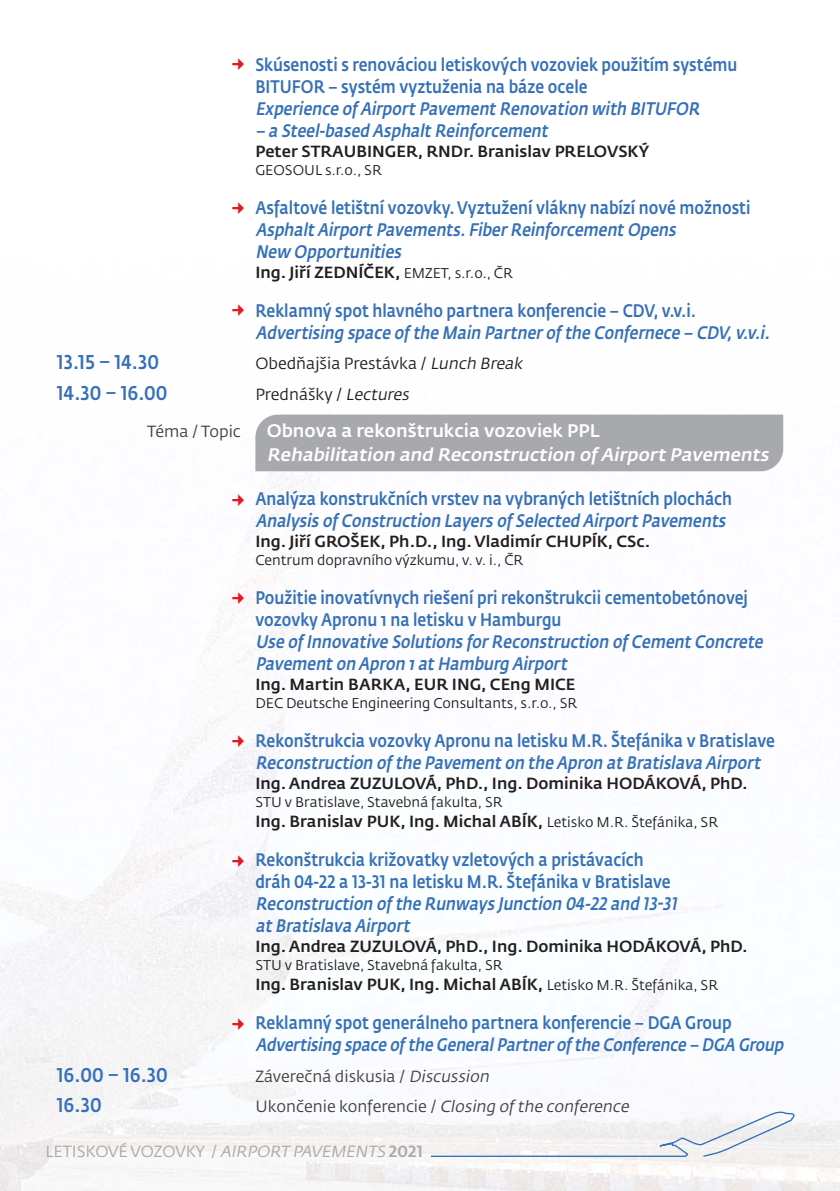
<style>
.page{position:relative;width:840px;height:1191px;background:#fff}
.page>*{position:absolute;margin:0;border:0;box-sizing:border-box;transform-origin:0 0}
.t1{font:500 19.8px "Fedra Sans Pro";letter-spacing:.01em;color:#3570b8;scale:.89 1}
.t2{font:500 18px/22px "Fedra Sans Pro";color:#3570b8;scale:.85 1}
.t3{font:italic 500 18px/22px "Fedra Sans Pro";letter-spacing:-.01em;color:#3570b8;scale:.85 1}
.t4{font:italic 500 18px "Fedra Sans Pro";letter-spacing:-.01em;color:#3570b8;scale:.84 1}
.t5{font:italic 500 18px "Fedra Sans Pro";color:#fff}
.t6{font:500 18px "Fedra Sans Pro";color:#fff}
.t7{font:500 16px "Fedra Sans Pro";color:#231f20}
.t8{font:16px "Fedra Sans Pro";color:#231f20}
.t9{font:italic 16px "Fedra Sans Pro";color:#404041}
.t10{font:16px "Fedra Sans Pro";color:#404041}
.t11{font:16px "Fedra Sans Pro";color:#a7a9ac}
.t12{font:14px "Fedra Sans Pro";color:#231f20}
.s1{font-weight:400;font-size:14px}
.s2{font-style:italic}
.s3{font-style:normal}
.s4{font-weight:500}
</style>
<div class="page">
<img style="left:0;top:414px;width:839px;height:777px">
<svg style="left:431px;top:1111px;width:362px;height:46px"></svg>
<div style="left:255px;top:414px;width:527px;height:57px;background:#a7a9ac"></div>
<svg style="left:232px;top:495px;width:12px;height:11px"></svg>
<svg style="left:232px;top:592px;width:12px;height:11px"></svg>
<svg style="left:232px;top:735px;width:12px;height:12px"></svg>
<svg style="left:232px;top:855px;width:12px;height:12px"></svg>
<svg style="left:232px;top:1018px;width:12px;height:12px"></svg>
<p class="t2" style="left:255px;top:55px;width:568px">Skúsenosti s renováciou letiskových vozoviek použitím systému<br>BITUFOR – systém vyztuženia na báze ocele</p>
<p class="t3" style="left:255px;top:99px;width:527px">Experience of Airport Pavement Renovation with BITUFOR</p>
<p class="t3" style="left:255px;top:121px;width:349px">– a Steel-based Asphalt Reinforcement</p>
<p class="t7" style="left:255px;top:145px;width:395px">Peter STRAUBINGER, RNDr. Branislav PRELOVSKÝ</p>
<p class="t12" style="left:255px;top:164px;width:128px">GEOSOUL s.r.o., SR</p>
<p class="t2" style="left:255px;top:198px;width:583px">Asfaltové letištní vozovky. Vyztužení vlákny nabízí nové možnosti</p>
<p class="t3" style="left:255px;top:220px;width:499px">Asphalt Airport Pavements.Fiber Reinforcement Opens<br>New Opportunities</p>
<p class="t7" style="left:255px;top:266px;width:259px">Ing. Jiří ZEDNÍČEK, <span class="s1">EMZET, s.r.o., ČR</span></p>
<p class="t2" style="left:255px;top:301px;width:520px">Reklamný spot hlavného partnera konferencie – CDV, v.v.i.</p>
<p class="t3" style="left:255px;top:323px;width:609px">Advertising space of the Main Partner of the Confernece – CDV,v.v.i.</p>
<p class="t1" style="left:57px;top:354px;width:116px">13.15 – 14.30</p>
<p class="t8" style="left:255px;top:357px;width:271px">Obedňajšia Prestávka / <span class="s2">Lunch Break</span></p>
<p class="t1" style="left:57px;top:385px;width:126px">14.30 – 16.00</p>
<p class="t8" style="left:255px;top:388px;width:158px">Prednášky / <span class="s2">Lectures</span></p>
<p class="t10" style="left:147px;top:424px;width:95px">Téma / Topic</p>
<p class="t6" style="left:266px;top:423px;width:334px">Obnova a rekonštrukcia vozoviek PPL</p>
<p class="t5" style="left:266px;top:447px;width:506px">Rehabilitation and Reconstruction of Airport Pavements</p>
<p class="t2" style="left:255px;top:489px;width:562px">Analýza konstrukčních vrstev na vybraných letištních plochách</p>
<p class="t3" style="left:255px;top:511px;width:558px">Analysis of Construction Layers of Selected Airport Pavements</p>
<p class="t7" style="left:255px;top:535px;width:396px">Ing. Jiří GROŠEK, Ph.D., Ing. Vladimír CHUPÍK, CSc.</p>
<p class="t12" style="left:255px;top:554px;width:269px">Centrum dopravního výzkumu, v. v. i., ČR</p>
<p class="t2" style="left:255px;top:588px;width:580px">Použitie inovatívnych riešení pri rekonštrukcii cementobetónovej vozovky Apronu 1 na letisku v Hamburgu</p>
<p class="t3" style="left:255px;top:632px;width:601px">Use of Innovative Solutions for Reconstruction of Cement Concrete<br>Pavement on Apron 1 at Hamburg Airport</p>
<p class="t7" style="left:255px;top:678px;width:321px">Ing. Martin BARKA, EUR ING, CEng MICE</p>
<p class="t12" style="left:255px;top:697px;width:323px">DEC Deutsche Engineering Consultants, s.r.o., SR</p>
<p class="t2" style="left:255px;top:731px;width:612px">Rekonštrukcia vozovky Apronu na letisku M.R. Štefánika v Bratislave</p>
<p class="t3" style="left:255px;top:753px;width:599px">Reconstruction of the Pavement on the Apron at Bratislava Airport</p>
<p class="t7" style="left:255px;top:777px;width:493px">Ing. Andrea ZUZULOVÁ, PhD., Ing. Dominika HODÁKOVÁ, PhD.</p>
<p class="t12" style="left:255px;top:796px;width:249px">STU v Bratislave, Stavebná fakulta, SR</p>
<p class="t7" style="left:255px;top:815px;width:464px">Ing. Branislav PUK, Ing. Michal ABÍK, <span class="s1">Letisko M.R. Štefánika, SR</span></p>
<p class="t2" style="left:255px;top:850px;width:490px">Rekonštrukcia križovatky vzletových a pristávacích dráh 04-22 a 13-31 na letisku M.R. Štefánika v Bratislave</p>
<p class="t3" style="left:255px;top:894px;width:500px">Reconstruction of the Runways J unction 04-22 and 13-31 at Bratislava Airport</p>
<p class="t7" style="left:255px;top:940px;width:493px">Ing. Andrea ZUZULOVÁ, PhD., Ing. Dominika HODÁKOVÁ, PhD.</p>
<p class="t12" style="left:255px;top:959px;width:249px">STU v Bratislave, Stavebná fakulta, SR</p>
<p class="t7" style="left:255px;top:978px;width:464px">Ing. Branislav PUK, Ing. Michal ABÍK, <span class="s1">Letisko M.R. Štefánika, SR</span></p>
<p class="t2" style="left:255px;top:1013px;width:561px">Reklamný spot generálneho partnera konferencie – DGA Group</p>
<p class="t4" style="left:255px;top:1037px;width:633px">Advertising space of the GeneralPartner of the Conference – DGA Group</p>
<p class="t1" style="left:57px;top:1066px;width:126px">16.00 – 16.30</p>
<p class="t10" style="left:255px;top:1069px;width:238px">Záverečná diskusia / <span class="s2">Discussion</span></p>
<p class="t1" style="left:57px;top:1097px;width:52px">16.30</p>
<p class="t9" style="left:255px;top:1100px;width:377px"><span class="s3">Ukončenie konferencie /</span> Closing of the conference</p>
<p class="t11" style="left:45px;top:1144px;width:379px">LETISKOVÉ VOZOVKY / <span class="s2">AIRPORT PAVEMENTS</span><span class="s4">2021</span></p>
</div>
